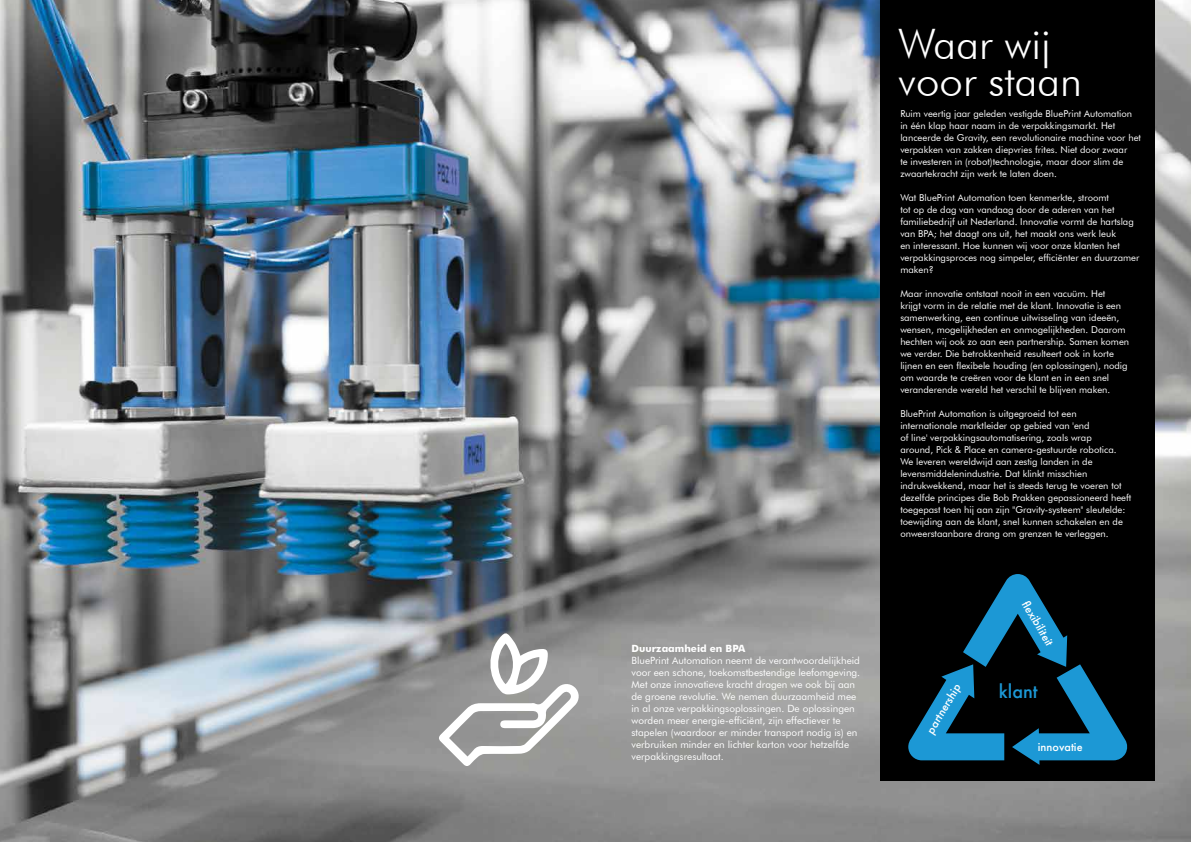
<style>
.page{position:relative;width:1191px;height:842px;background:#fff}
.page>*{position:absolute;margin:0;border:0;box-sizing:border-box;transform-origin:0 0}
.t1{font:300 42px/37.1px "Futura BT";color:#fff}
.t2{font:500 20.2px "Futura PT";color:#1c98d5}
.t3{font:500 12.3px "Futura PT";color:#fff}
.t4{font:10px/12px "Futura BT";color:#fff}
.t5{font:700 10px "Futura BT";color:#fff}
.t6{font:9.5px/12px "Futura BT";color:#fff}
</style>
<div class="page">
<img style="left:0;top:0;width:1191px;height:842px">
<div style="left:880px;top:0;width:275px;height:780px;background:#000"></div>
<svg style="left:438px;top:632px;width:142px;height:135px"></svg>
<svg style="left:908px;top:574px;width:219px;height:191px"></svg>
<p class="t5" style="left:631px;top:642px;width:115px">Duurzaamheid en BPA</p>
<p class="t4" style="left:631px;top:654px;width:230px">BluePrint Automation neemt de verantwoordelijkheid voor een schone, toekomstbestendige leefomgeving.<br>Met onze innovatieve kracht dragen we ook bij aan de groene revolutie. We nemen duurzaamheid mee in al onze verpakkingsoplossingen. De oplossingen worden meer energie-efficiënt, zijn effectiever te stapelen (waardoor er minder transport nodig is) en verbruiken minder en lichter karton voor hetzelfde verpakkingsresultaat.</p>
<h1 class="t1" style="left:898px;top:25px;width:185px">Waar wij voor staan</h1>
<p class="t6" style="left:900px;top:107px;width:242px">Ruim veertig jaar geleden vestigde BluePrint Automation in één klap haar naam in de verpakkingsmarkt. Het lanceerde de Gravity, een revolutionaire machine voor het verpakken van zakken diepvries frites. Niet door zwaar<br>te investeren in (robot)technologie, maar door slim de zwaartekracht zijn werk te laten doen.</p>
<p class="t6" style="left:900px;top:191px;width:241px">Wat BluePrint Automation toen kenmerkte, stroomt<br>tot op de dag van vandaag door de aderen van het familiebedrijf uit Nederland. Innovatie vormt de hartslag van BPA; het daagt ons uit, het maakt ons werk leuk<br>en interessant. Hoe kunnen wij voor onze klanten het verpakkingsproces nog simpeler, efficiënter en duurzamer maken?</p>
<p class="t6" style="left:900px;top:287px;width:230px">Maar innovatie ontstaat nooit in een vacuüm. Het<br>krijgt vorm in de relatie met de klant. Innovatie is een samenwerking, een continue uitwisseling van ideeën, wensen, mogelijkheden en onmogelijkheden. Daarom hechten wij ook zo aan een partnership. Samen komen we verder. Die betrokkenheid resulteert ook in korte lijnen en een flexibele houding (en oplossingen), nodig om waarde te creëren voor de klant en in een snel veranderende wereld het verschil te blijven maken.</p>
<p class="t6" style="left:900px;top:407px;width:232px">BluePrint Automation is uitgegroeid tot een internationale marktleider op gebied van 'end<br>of line' verpakkingsautomatisering, zoals wrap<br>around, Pick &amp; Place en camera-gestuurde robotica.<br>We leveren wereldwijd aan zestig landen in de levensmiddelenindustrie. Dat klinkt misschien indrukwekkend, maar het is steeds terug te voeren tot dezelfde principes die Bob Prakken gepassioneerd heeft toegepast toen hij aan zijn "Gravity-systeem" sleutelde: toewijding aan de klant, snel kunnen schakelen en de onweerstaanbare drang om grenzen te verleggen.</p>
<p class="t3" style="left:922px;top:728px;width:57px;rotate:-59deg">partnership</p>
<p class="t3" style="left:1031px;top:598px;width:51px;rotate:59deg">fl exibiliteit</p>
<h2 class="t2" style="left:999px;top:679px;width:40px">klant</h2>
<p class="t3" style="left:1037px;top:739px;width:46px">innovatie</p>
</div>
